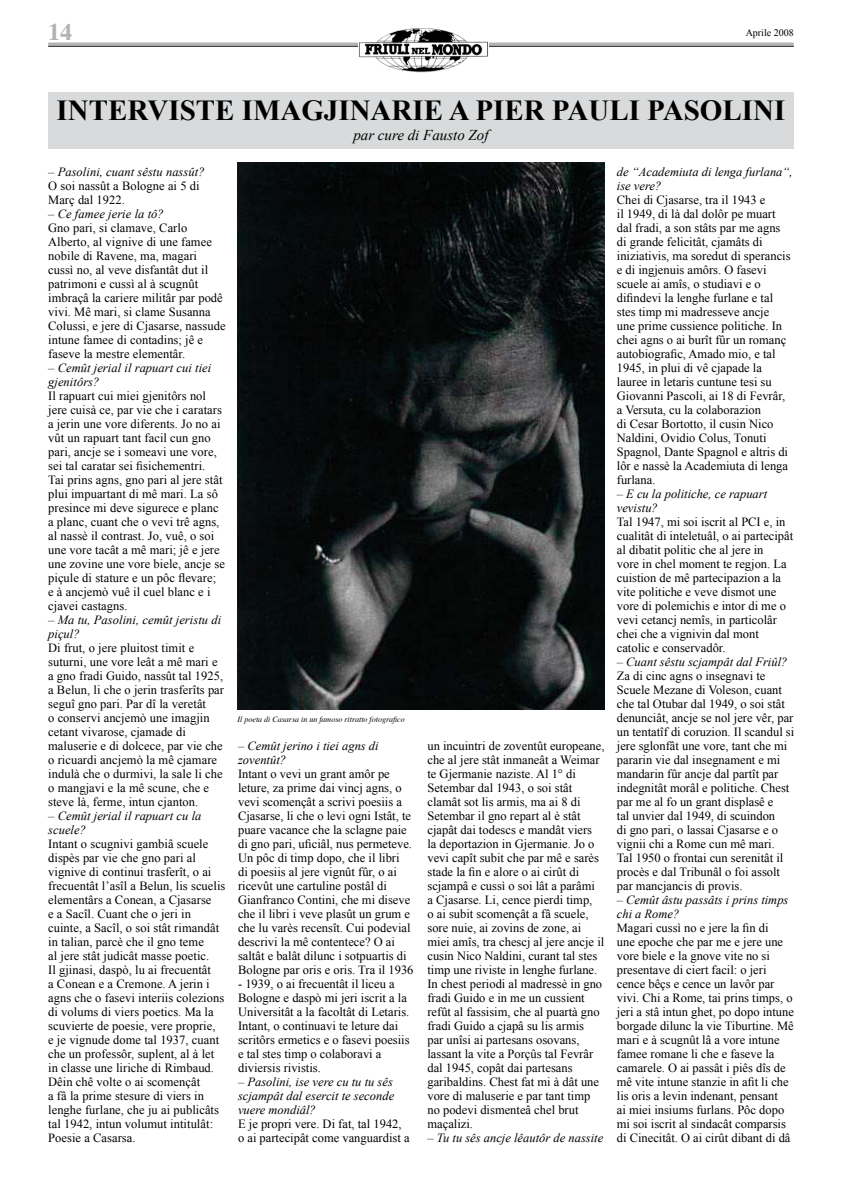
<style>
.page{position:relative;width:842px;height:1191px;background:#fff}
.page>*{position:absolute;margin:0;border:0;box-sizing:border-box;transform-origin:0 0}
.t1{font:700 29px "Times New Roman";color:#000}
.t2{font:700 24px "Times";color:#b1b3b4}
.t3{font:italic 15px "Times New Roman";color:#000}
.t4{font:12.5px/14px "Times New Roman";color:#000}
.t5{font:italic 12.5px/14px "Times New Roman";color:#000}
.t6{font:10px "Times New Roman";color:#000}
.t7{font:italic 8px "Times";color:#000}
</style>
<div class="page">
<hr style="left:48px;top:43px;width:746px;height:2px;background:#b1b3b4">
<hr style="left:48px;top:46px;width:746px;height:1px;background:#000">
<img style="left:358px;top:28px;width:131px;height:45px">
<div style="left:48px;top:92px;width:746px;height:56px;background:#d9dadb"></div>
<img style="left:238px;top:162px;width:367px;height:547px">
<h2 class="t2" style="left:48px;top:9px;width:25px">14</h2>
<p class="t6" style="left:746px;top:27px;width:50px">Aprile 2008</p>
<h1 class="t1" style="left:57px;top:93px;width:33px">INTERV</h1>
<h1 class="t1" style="left:168px;top:93px;width:30px">ISTE</h1>
<h1 class="t1" style="left:242px;top:93px;width:36px">IMAG</h1>
<h1 class="t1" style="left:324px;top:93px;width:48px">JINAR</h1>
<h1 class="t1" style="left:412px;top:93px;width:160px">IE APIER PAU</h1>
<h1 class="t1" style="left:609px;top:93px;width:58px">LI PASO</h1>
<h1 class="t1" style="left:722px;top:93px;width:64px">LINI</h1>
<p class="t3" style="left:353px;top:126px;width:137px">par cure di Fausto Zof</p>
<p class="t5" style="left:617px;top:165px;width:177px">de “Academiuta di lenga furlana“, ise vere?</p>
<p class="t4" style="left:617px;top:193px;width:175px">Chei di Cjasarse, tra il 1943 e<br>il 1949, di là dal dolôr pe muart dal fradi, a son stâts par me agns di grande felicitât, cjamâts di iniziativis, ma soredut di sperancis e di ingjenuis amôrs. O fasevi scuele ai amîs, o studiavi e o difindevi la lenghe furlane e tal stes timp mi madresseve ancje<br>une prime cussience politiche. In chei agns o ai burît fûr un romanç autobiografic, Amado mio, e tal<br>1945, in plui di vê cjapade la lauree in letaris cuntune tesi su<br>Giovanni Pascoli, ai 18 di Fevrâr, a Versuta, cu la colaborazion<br>di Cesar Bortotto, il cusin Nico<br>Naldini, Ovidio Colus, Tonuti<br>Spagnol, Dante Spagnol e altris di lôr e nassè la Academiuta di lenga furlana.</p>
<p class="t5" style="left:617px;top:487px;width:152px">– E cu la politiche, ce rapuart vevistu?</p>
<p class="t4" style="left:617px;top:515px;width:178px">Tal 1947, mi soi iscrit al PCI e, in cualitât di inteletuâl, o ai partecipât al dibatit politic che al jere in<br>vore in chel moment te regjon. La cuistion de mê partecipazion a la vite politiche e veve dismot une vore di polemichis e intor di me o vevi cetancj nemîs, in particolâr chei che a vignivin dal mont catolic e conservadôr.</p>
<p class="t5" style="left:617px;top:655px;width:172px">– Cuant sêstu scjampât dal Friûl?</p>
<p class="t4" style="left:617px;top:669px;width:179px">Za di cinc agns o insegnavi te<br>Scuele Mezane di Voleson, cuant che tal Otubar dal 1949, o soi stât denunciât, ancje se nol jere vêr, par un tentatîf di coruzion. Il scandul si jere sglonfât une vore, tant che mi pararin vie dal insegnament e mi mandarin fûr ancje dal partît par indegnitât morâl e politiche. Chest par me al fo un grant displasê e<br>tal unvier dal 1949, di scuindon<br>di gno pari, o lassai Cjasarse e o vignii chi a Rome cun mê mari.<br>Tal 1950 o frontai cun serenitât il procès e dal Tribunâl o foi assolt par mancjancis di provis.</p>
<p class="t5" style="left:617px;top:893px;width:173px">– Cemût âstu passâts i prins timps chi a Rome?</p>
<p class="t4" style="left:617px;top:921px;width:179px">Magari cussì no e jere la fin di<br>une epoche che par me e jere une vore biele e la gnove vite no si presentave di ciert facil: o jeri cence bêçs e cence un lavôr par vivi. Chi a Rome, tai prins timps, o jeri a stâ intun ghet, po dopo intune borgade dilunc la vie Tiburtine. Mê mari e à scugnût lâ a vore intune famee romane li che e faseve la camarele. O ai passât i piês dîs de mê vite intune stanzie in afit li che lis oris a levin indenant, pensant<br>ai miei insiums furlans. Pôc dopo mi soi iscrit al sindacât comparsis di Cinecitât. O ai cirût dibant di dâ</p>
<p class="t5" style="left:48px;top:165px;width:158px">– Pasolini, cuant sêstu nassût?</p>
<p class="t4" style="left:48px;top:179px;width:153px">O soi nassût a Bologne ai 5 di<br>Març dal 1922.</p>
<p class="t5" style="left:48px;top:207px;width:117px">– Ce famee jerie la tô?</p>
<p class="t4" style="left:48px;top:221px;width:179px">Gno pari, si clamave, Carlo<br>Alberto, al vignive di une famee nobile di Ravene, ma, magari<br>cussì no, al veve disfantât dut il patrimoni e cussì al à scugnût imbraçâ la cariere militâr par podê vivi. Mê mari, si clame Susanna<br>Colussi, e jere di Cjasarse, nassude intune famee di contadins; jê e faseve la mestre elementâr.</p>
<p class="t5" style="left:48px;top:361px;width:165px">– Cemût jerial il rapuart cui tiei gjenitôrs?</p>
<p class="t4" style="left:48px;top:389px;width:178px">Il rapuart cui miei gjenitôrs nol jere cuisà ce, par vie che i caratars a jerin une vore diferents. Jo no ai vût un rapuart tant facil cun gno pari, ancje se i someavi une vore, sei tal caratar sei fisichementri.<br>Tai prins agns, gno pari al jere stât plui impuartant di mê mari. La sô presince mi deve sigurece e planc a planc, cuant che o vevi trê agns, al nassè il contrast. Jo, vuê, o soi une vore tacât a mê mari; jê e jere une zovine une vore biele, ancje se piçule di stature e un pôc flevare;<br>e à ancjemò vuê il cuel blanc e i cjavei castagns.</p>
<p class="t5" style="left:48px;top:613px;width:174px">– Ma tu, Pasolini, cemût jeristu di piçul?</p>
<p class="t4" style="left:48px;top:641px;width:177px">Di frut, o jere pluitost timit e suturni, une vore leât a mê mari e a gno fradi Guido, nassût tal 1925, a Belun, li che o jerin trasferîts par seguî gno pari. Par dî la veretât<br>o conservi ancjemò une imagjin cetant vivarose, cjamade di maluserie e di dolcece, par vie che o ricuardi ancjemò la mê cjamare indulà che o durmivi, la sale li che o mangjavi e la mê scune, che e steve là, ferme, intun cjanton.</p>
<p class="t5" style="left:48px;top:809px;width:155px">– Cemût jerial il rapuart cu la scuele?</p>
<p class="t4" style="left:48px;top:837px;width:179px">Intant o scugnivi gambiâ scuele dispès par vie che gno pari al vignive di continui trasferît, o ai frecuentât l’asîl a Belun, lis scuelis elementârs a Conean, a Cjasarse<br>e a Sacîl. Cuant che o jeri in cuinte, a Sacîl, o soi stât rimandât in talian, parcè che il gno teme<br>al jere stât judicât masse poetic.<br>Il gjinasi, daspò, lu ai frecuentât<br>a Conean e a Cremone. A jerin i agns che o fasevi interiis colezions di volums di viers poetics. Ma la scuvierte de poesie, vere proprie,<br>e je vignude dome tal 1937, cuant che un professôr, suplent, al à let in classe une liriche di Rimbaud.<br>Dêin chê volte o ai scomençât<br>a fâ la prime stesure di viers in lenghe furlane, che ju ai publicâts tal 1942, intun volumut intitulât:<br>Poesie a Casarsa.</p>
<p class="t7" style="left:238px;top:712px;width:169px">Il poeta di Casarsa in un famoso ritratto fotografico</p>
<p class="t4" style="left:427px;top:739px;width:179px">un incuintri de zoventût europeane, che al jere stât inmaneât a Weimar te Gjermanie naziste. Al 1° di<br>Setembar dal 1943, o soi stât clamât sot lis armis, ma ai 8 di<br>Setembar il gno repart al è stât cjapât dai todescs e mandât viers<br>la deportazion in Gjermanie. Jo o vevi capît subit che par mê e sarès stade la fin e alore o ai cirût di scjampâ e cussì o soi lât a parâmi<br>a Cjasarse. Li, cence pierdi timp,<br>o ai subit scomençât a fâ scuele, sore nuie, ai zovins de zone, ai miei amîs, tra chescj al jere ancje il cusin Nico Naldini, curant tal stes timp une riviste in lenghe furlane.<br>In chest periodi al madressè in gno fradi Guido e in me un cussient refût al fassisim, che al puartà gno fradi Guido a cjapâ su lis armis<br>par unîsi ai partesans osovans, lassant la vite a Porçûs tal Fevrâr dal 1945, copât dai partesans garibaldins. Chest fat mi à dât une vore di maluserie e par tant timp no podevi dismenteâ chel brut maçalizi.</p>
<p class="t5" style="left:427px;top:1131px;width:177px">– Tu tu sês ancje lêautôr de nassite</p>
<p class="t5" style="left:238px;top:739px;width:142px">– Cemût jerino i tiei agns di zoventût?</p>
<p class="t4" style="left:238px;top:767px;width:177px">Intant o vevi un grant amôr pe leture, za prime dai vincj agns, o vevi scomençât a scrivi poesiis a Cjasarse, li che o levi ogni Istât, te puare vacance che la sclagne paie di gno pari, uficiâl, nus permeteve.<br>Un pôc di timp dopo, che il libri<br>di poesiis al jere vignût fûr, o ai ricevût une cartuline postâl di Gianfranco Contini, che mi diseve che il libri i veve plasût un grum e che lu varès recensît. Cui podevial descrivi la mê contentece? O ai saltât e balât dilunc i sotpuartis di Bologne par oris e oris. Tra il 1936</p>
<p class="t4" style="left:238px;top:977px;width:173px">- 1939, o ai frecuentât il liceu a<br>Bologne e daspò mi jeri iscrit a la<br>Universitât a la facoltât di Letaris.<br>Intant, o continuavi te leture dai scritôrs ermetics e o fasevi poesiis e tal stes timp o colaboravi a diviersis rivistis.</p>
<p class="t5" style="left:238px;top:1075px;width:158px;text-align:justify">– Pasolini, ise vere cu tu tu sês scjampât dal esercit te seconde vuere mondiâl?</p>
<p class="t4" style="left:238px;top:1117px;width:173px">E je propri vere. Di fat, tal 1942, o ai partecipât come vanguardist a</p>
</div>
